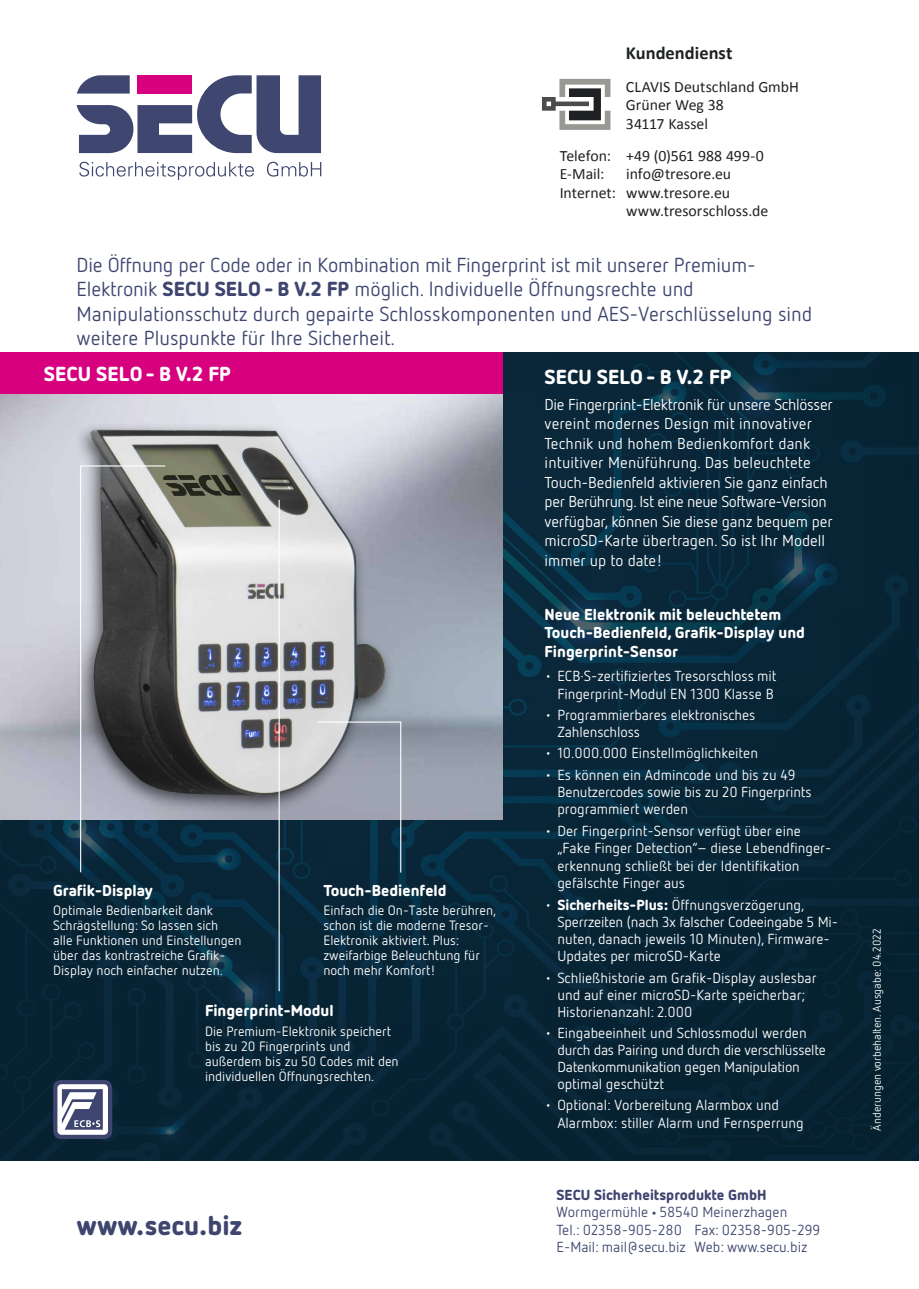
<style>
.page{position:relative;width:919px;height:1289px;background:#fff}
.page>*{position:absolute;margin:0;border:0;box-sizing:border-box;transform-origin:0 0}
.t1{font:900 27px "Netto Pro";color:#3e456f}
.t2{font:20.25px/24.3px "Netto Pro";color:#3e456f}
.t3{font:900 20.25px "Netto Pro";color:#fff}
.t4{font:700 18.45px "Calibri";color:#1e2122}
.t5{font:15.75px/19.5px "Netto Pro";letter-spacing:-.01em;color:#fff}
.t6{font:15.75px/18.5px "Calibri";color:#1e2122}
.t7{font:900 15.75px/18.9px "Netto Pro";color:#fff}
.t8{font:14.55px/17px "Netto Pro";color:#fff}
.t9{font:14.55px/17.4px "Netto Pro";color:#3e456f}
.t10{font:13.5px/15px "Netto Pro";color:#fff}
.t11{font:11.25px "Netto Pro";color:#fff}
.s1{font-weight:900}
.s2{font-family:"Myriad Pro"}
</style>
<div class="page">
<img style="left:0;top:352px;width:918px;height:808px">
<div style="left:0;top:352px;width:502px;height:42px;background:#d7007e"></div>
<svg style="left:53px;top:1079px;width:59px;height:59px"></svg>
<svg style="left:54px;top:1080px;width:57px;height:57px"></svg>
<svg style="left:79px;top:162px;width:242px;height:18px"></svg>
<svg style="left:77px;top:75px;width:244px;height:78px"></svg>
<img style="left:0;top:394px;width:502px;height:426px">
<img style="left:74px;top:408px;width:355px;height:407px">
<hr style="left:278px;top:500px;width:2px;height:491px;background:#fff">
<svg style="left:316px;top:721px;width:86px;height:152px;background:#6c7a88"></svg>
<svg style="left:79px;top:465px;width:87px;height:408px;background:#5c6267"></svg>
<svg style="left:542px;top:79px;width:68px;height:51px"></svg>
<p class="t4" style="left:626px;top:41px;width:108px">Kundendienst</p>
<p class="t6" style="left:626px;top:77px;width:174px">CLAVIS Deutschland GmbH<br>Grüner Weg 38<br>34117 Kassel</p>
<p class="t6" style="left:559px;top:146px;width:206px">Telefon: +49 (0)561 988 499-0<br>E-Mail:</p>
<p class="t6" style="left:626px;top:165px;width:107px">info@tresore.eu</p>
<p class="t6" style="left:559px;top:183px;width:172px">Internet: www.tresore.eu</p>
<p class="t6" style="left:626px;top:201px;width:144px">www.tresorschloss.de</p>
<p class="t2" style="left:77px;top:252px;width:737px">Die Öffnung per Code oder in Kombination mit Fingerprint ist mit unserer Premium-Elektronik <span class="s1">SECU SELO - B V.2 FP</span> möglich. Individuelle Öffnungsrechte und Manipulationsschutz durch gepairte Schlosskomponenten und AES-Verschlüsselung sind weitere Pluspunkte für Ihre Sicherheit.</p>
<h2 class="t3" style="left:44px;top:360px;width:188px">SECU SELO - B V.2 FP</h2>
<h2 class="t3" style="left:544px;top:362px;width:188px">SECU SELO - B V.2 FP</h2>
<p class="t5" style="left:544px;top:394px;width:289px">Die Fingerprint-Elektronik für unsere Schlösser vereint modernes Design mit innovativer Technik und hohem Bedienkomfort dank intuitiver Menüführung. Das beleuchtete Touch-Bedienfeld aktivieren Sie ganz einfach per Berührung. Ist eine neue Software-Version verfügbar, können Sie diese ganz bequem per microSD-Karte übertragen. So ist Ihr Modell immer up to date!</p>
<p class="t7" style="left:544px;top:603px;width:262px">Neue Elektronik mit beleuchtetem<br>Touch-Bedienfeld, Grafik-Display und<br>Fingerprint-Sensor</p>
<p class="t8" style="left:544px;top:667px;width:233px;line-height:17.4px;text-align:right">• ECB·S-zertifiziertes Tresorschloss mit<br>Fingerprint-Modul EN 1300 Klasse B</p>
<p class="t8" style="left:557px;top:706px;width:199px;line-height:16.4px;text-indent:-13px">• Programmierbares elektronisches<br>Zahlenschloss</p>
<p class="t8" style="left:544px;top:744px;width:215px">• 10.000.000 Einstellmöglichkeiten</p>
<p class="t8" style="left:557px;top:766px;width:256px;text-indent:-13px">• Es können ein Admincode und bis zu 49<br>Benutzercodes sowie bis zu 20 Fingerprints programmiert werden</p>
<p class="t8" style="left:557px;top:821px;width:275px;line-height:17.4px;text-indent:-13px">• Der Fingerprint-Sensor verfügt über eine „Fake Finger Detection“– diese Lebendfinger&shy;erkennung schließt bei der Identifikation gefälschte Finger aus</p>
<p class="t8" style="left:557px;top:895px;width:282px;text-indent:-13px">• <span class="s1">Sicherheits-Plus:</span> Öffnungsverzögerung, Sperrzeiten (nach 3x falscher Codeeingabe 5 Mi&shy;nuten, danach jeweils 10 Minuten), Firmware-Updates per microSD-Karte</p>
<p class="t8" style="left:557px;top:968px;width:261px;text-indent:-13px">• Schließhistorie am Grafik-Display auslesbar und auf einer microSD-Karte speicherbar;<br>Historienanzahl: 2.000</p>
<p class="t8" style="left:557px;top:1024px;width:270px;text-indent:-13px">• Eingabeeinheit und Schlossmodul werden durch das Pairing und durch die verschlüsselte Datenkommunikation gegen Manipulation optimal geschützt</p>
<p class="t8" style="left:557px;top:1095px;width:248px;line-height:17.4px;text-indent:-13px">• Optional: Vorbereitung Alarmbox und<br>Alarmbox: stiller Alarm und Fernsperrung</p>
<p class="t7" style="left:53px;top:879px;width:101px">Grafik-Display</p>
<p class="t10" style="left:53px;top:902px;width:190px">Optimale Bedienbarkeit dank<br>Schrägstellung: So lassen sich<br>alle Funktionen und Einstellungen über das kontrastreiche Grafik-<br>Display noch einfacher nutzen.</p>
<p class="t7" style="left:323px;top:879px;width:125px">Touch-Bedienfeld</p>
<p class="t10" style="left:323px;top:902px;width:174px">Einfach die On-Taste berühren, schon ist die moderne Tresor-<br>Elektronik aktiviert. Plus: zweifarbige Beleuchtung für noch mehr Komfort!</p>
<p class="t7" style="left:205px;top:1000px;width:130px">Fingerprint-Modul</p>
<p class="t10" style="left:205px;top:1022px;width:195px">Die Premium-Elektronik speichert bis zu 20 Fingerprints und außerdem bis zu 50 Codes mit den individuellen Öffnungsrechten.</p>
<h1 class="t1" style="left:77px;top:1206px;width:167px">www.secu.biz</h1>
<p class="t9" style="left:556px;top:1185px;width:265px"><span class="s1">SECU Sicherheitsprodukte GmbH </span>Wormgermühle <span class="s2">•</span> 58540 Meinerzhagen<br>Tel.: 02358-905-280 Fax: 02358-905-299<br>E-Mail: mail@secu.biz Web: www.secu.biz</p>
<p class="t11" style="left:869px;top:1130px;width:203px;rotate:-90deg">Änderungen vorbehalten. Ausgabe: 04.2022</p>
</div>
